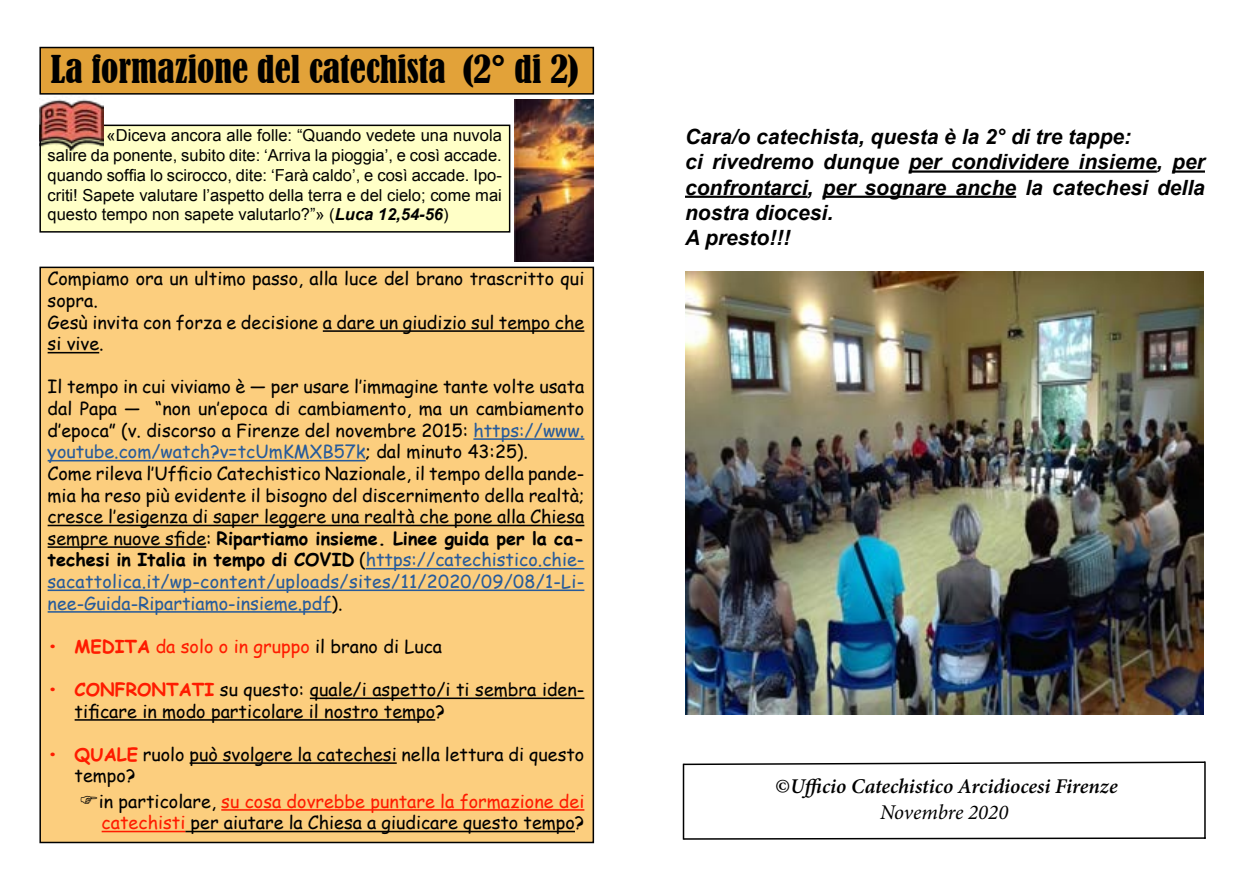
<style>
.page{position:relative;width:1259px;height:893px;background:#fff}
.page>*{position:absolute;margin:0;border:0;box-sizing:border-box;transform-origin:0 0}
.t1{font:condensed 36px "Bernard";color:#000}
.t2{font:italic 700 21px/25.2px "Arial";color:#000}
.t3{font:italic 600 21px/25.2px "Minion Pro";letter-spacing:-.005em;color:#000;text-align:center}
.t4{font:18px/21.6px "Comic Sans MS";color:#000}
.t5{font:18px "Comic Sans MS";color:#ff1b00}
.t6{font:16.5px/19.8px "Arial";color:#000;text-align:justify}
.s1{font-weight:700;font-style:italic}
.s2{color:#275b9b}
.s3{font-weight:700}
.s4{color:#000}
.s5{font-weight:700;color:#ff1b00}
.s6{color:#ff1b00}
.s7{font-weight:700;font-style:normal}
.s8{font-weight:400}
</style>
<div class="page">
<div style="left:40px;top:267px;width:553px;height:575px;background:#fcce7e"></div>
<div style="left:39px;top:267px;width:555px;height:576px;border:2px solid #000"></div>
<svg style="left:682px;top:761px;width:524px;height:5px"></svg>
<svg style="left:682px;top:837px;width:524px;height:3px"></svg>
<hr style="left:683px;top:764px;width:1px;height:76px;background:#000">
<hr style="left:1204px;top:761px;width:1px;height:77px;background:#000">
<div style="left:40px;top:48px;width:553px;height:46px;background:#e2a239"></div>
<div style="left:39px;top:47px;width:555px;height:48px;border:2px solid #000"></div>
<div style="left:40px;top:125px;width:469px;height:107px;background:#ffffc7"></div>
<div style="left:39px;top:125px;width:471px;height:108px;border:2px solid #000"></div>
<hr style="left:323px;top:330px;width:261px;height:2px;background:#000">
<hr style="left:48px;top:352px;width:51px;height:1px;background:#000">
<hr style="left:473px;top:438px;width:111px;height:2px;background:#275b9b">
<hr style="left:48px;top:460px;width:318px;height:1px;background:#275b9b">
<hr style="left:48px;top:525px;width:536px;height:1px;background:#000">
<hr style="left:48px;top:546px;width:158px;height:2px;background:#000">
<hr style="left:366px;top:568px;width:218px;height:1px;background:#275b9b">
<hr style="left:48px;top:589px;width:536px;height:2px;background:#275b9b">
<hr style="left:48px;top:611px;width:284px;height:2px;background:#275b9b">
<hr style="left:310px;top:697px;width:274px;height:2px;background:#000">
<hr style="left:75px;top:719px;width:360px;height:2px;background:#000">
<hr style="left:190px;top:762px;width:207px;height:2px;background:#000">
<hr style="left:221px;top:809px;width:363px;height:2px;background:#ff1b00">
<hr style="left:102px;top:831px;width:83px;height:1px;background:#ff1b00">
<hr style="left:185px;top:831px;width:390px;height:1px;background:#000">
<img style="left:515px;top:100px;width:79px;height:161px">
<hr style="left:908px;top:170px;width:248px;height:3px;background:#000">
<hr style="left:1172px;top:170px;width:33px;height:3px;background:#000">
<hr style="left:685px;top:196px;width:122px;height:2px;background:#000">
<hr style="left:822px;top:196px;width:194px;height:2px;background:#000">
<img style="left:685px;top:271px;width:518px;height:443px">
<img style="left:40px;top:99px;width:63px;height:56px">
<h1 class="t1" style="left:51px;top:49px;width:529px">La formazione del catechista (2° di 2)</h1>
<p class="t6" style="left:48px;top:126px;width:456px;text-indent:59px">«Diceva ancora alle folle: “Quando vedete una nuvola salire da ponente, subito dite: ‘Arriva la pioggia’, e così accade. quando soffia lo scirocco, dite: ‘Farà caldo’, e così accade. Ipo&shy;criti! Sapete valutare l’aspetto della terra e del cielo; come mai questo tempo non sapete valutarlo?”» (<span class="s1">Luca 12,54-56</span>)</p>
<p class="t4" style="left:48px;top:268px;width:538px">Compiamo ora un ultimo passo, alla luce del brano trascritto qui sopra.<br>Gesù invita con forza e decisione a dare un giudizio sul tempo che si vive.</p>
<p class="t4" style="left:48px;top:376px;width:538px">Il tempo in cui viviamo è — per usare l’immagine tante volte usata dal Papa — “non un’epoca di cambiamento, ma un cambiamento d’epoca” (v. discorso a Firenze del novembre 2015: <span class="s2">https://www. youtube.com/watch?v=tcUmKMXB57k</span>; dal minuto 43:25).<br>Come rileva l’Ufficio Catechistico Nazionale, il tempo della pande&shy;mia ha reso più evidente il bisogno del discernimento della realtà; cresce l’esigenza di saper leggere una realtà che pone alla Chiesa sempre nuove sfide: <span class="s3">Ripartiamo insieme. Linee guida per la ca&shy;techesi in Italia in tempo di COVID</span> (<span class="s2">https://catechistico.chie&shy;sacattolica.it/wp-content/uploads/sites/11/2020/09/08/1-Li&shy;nee-Guida-Ripartiamo-insieme.pdf</span>).</p>
<p class="t5" style="left:48px;top:633px;width:396px"><span class="s3">• MEDITA</span> da solo o in gruppo <span class="s4">il brano di Luca</span></p>
<p class="t4" style="left:75px;top:678px;width:511px;text-indent:-27px"><span class="s5">• CONFRONTATI</span> su questo: quale/i aspetto/i ti sembra iden&shy;tificare in modo particolare il nostro tempo?</p>
<p class="t4" style="left:75px;top:743px;width:511px;text-indent:-27px"><span class="s5">• QUALE</span> ruolo può svolgere la catechesi nella lettura di questo tempo?</p>
<p class="t4" style="left:99px;top:790px;width:487px">in particolare, <span class="s6">su cosa dovrebbe puntare la formazione dei catechisti</span> per aiutare la Chiesa a giudicare questo tempo?</p>
<p class="t2" style="left:685px;top:125px;width:521px">Cara/o catechista, questa è la 2° di tre tappe:<br>ci rivedremo dunque per condividere insieme, per confrontarci, per sognare anche la catechesi della nostra diocesi.<br>A presto!!!</p>
<p class="t3" style="left:775px;top:774px;width:343px"><span class="s7">©</span>Ufficio Catechistico Arcidiocesi Firenze<br><span class="s8">Novembre 2020</span></p>
</div>
